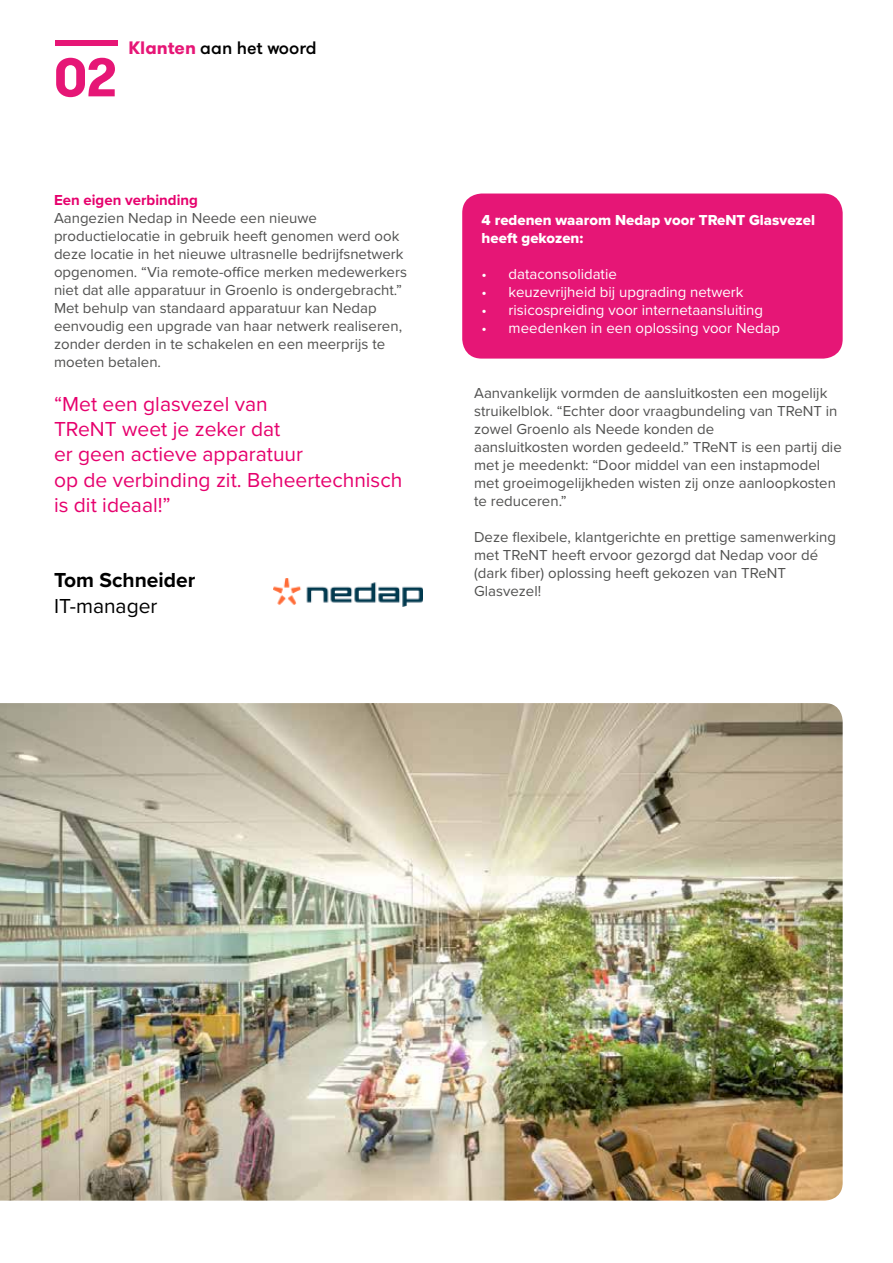
<style>
.page{position:relative;width:893px;height:1263px;background:#fff}
.page>*{position:absolute;margin:0;border:0;box-sizing:border-box;transform-origin:0 0}
.t1{font:700 54px "GT Walsheim";color:#e61676}
.t2{font:21px/25.2px "Proxima Nova";color:#e6006d}
.t3{font:700 21px "Proxima Nova";color:#000}
.t4{font:21px "Proxima Nova";color:#000}
.t5{font:500 18px "GT Walsheim";color:#000}
.t6{font:15px/18px "Proxima Nova";color:#515150}
.t7{font:15px "Proxima Nova";color:#fff}
.t8{font:15px/18px "Proxima Nova Extrabld";color:#fff}
.t9{font:700 15px "Proxima Nova";color:#e6006d}
.s1{font-weight:700;color:#e61676}
</style>
<div class="page">
<img style="left:0;top:703px;width:843px;height:497px">
<svg style="left:55px;top:40px;width:62px;height:6px"></svg>
<img style="left:274px;top:578px;width:149px;height:29px">
<div style="left:464px;top:195px;width:377px;height:162px;background:#e61676;border-radius:18px"></div>
<div style="left:462px;top:193px;width:381px;height:166px;border:3px solid #e61676;border-radius:18px"></div>
<h1 class="t1" style="left:54px;top:43px;width:65px">02</h1>
<p class="t5" style="left:128px;top:36px;width:190px"><span class="s1">Klanten</span> aan het woord</p>
<p class="t9" style="left:54px;top:189px;width:145px">Een eigen verbinding</p>
<p class="t6" style="left:54px;top:209px;width:354px">Aangezien Nedap in Neede een nieuwe productielocatie in gebruik heeft genomen werd ook deze locatie in het nieuwe ultrasnelle bedrijfsnetwerk opgenomen. “Via remote-office merken medewerkers niet dat alle apparatuur in Groenlo is ondergebracht.” Met behulp van standaard apparatuur kan Nedap eenvoudig een upgrade van haar netwerk realiseren, zonder derden in te schakelen en een meerprijs te moeten betalen.</p>
<h2 class="t2" style="left:54px;top:390px;width:350px">“Met een glasvezel van<br>TReNT weet je zeker dat<br>er geen actieve apparatuur<br>op de verbinding zit. Beheertechnisch is dit ideaal!”</h2>
<h2 class="t3" style="left:54px;top:565px;width:143px">Tom Schneider</h2>
<h2 class="t4" style="left:54px;top:590px;width:105px">IT-manager</h2>
<p class="t8" style="left:482px;top:211px;width:335px">4 redenen waarom Nedap voor TReNT Glasvezel heeft gekozen:</p>
<p class="t7" style="left:482px;top:263px;width:137px">• dataconsolidatie</p>
<p class="t7" style="left:482px;top:281px;width:263px">• keuzevrijheid bij upgrading netwerk</p>
<p class="t7" style="left:482px;top:299px;width:283px">• risicospreiding voor internetaansluiting</p>
<p class="t7" style="left:482px;top:317px;width:300px">• meedenken in een oplossing voor Nedap</p>
<p class="t6" style="left:474px;top:383px;width:369px">Aanvankelijk vormden de aansluitkosten een mogelijk struikelblok. “Echter door vraagbundeling van TReNT in zowel Groenlo als Neede konden de<br>aansluitkosten worden gedeeld.” TReNT is een partij die met je meedenkt: “Door middel van een instapmodel met groeimogelijkheden wisten zij onze aanloopkosten te reduceren.”</p>
<p class="t6" style="left:474px;top:527px;width:363px">Deze flexibele, klantgerichte en prettige samenwerking met TReNT heeft ervoor gezorgd dat Nedap voor dé (dark fiber) oplossing heeft gekozen van TReNT Glasvezel!</p>
</div>
